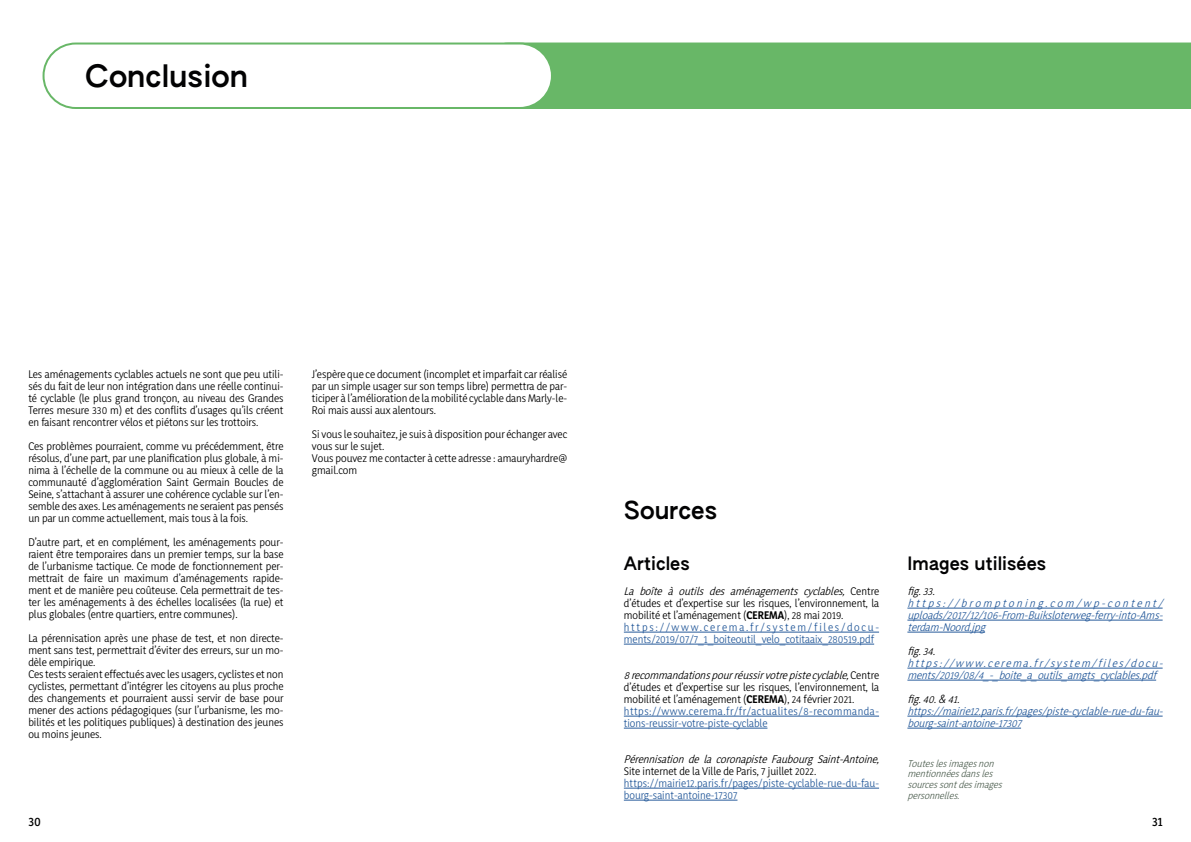
<style>
.page{position:relative;width:1191px;height:842px;background:#fff}
.page>*{position:absolute;margin:0;border:0;box-sizing:border-box;transform-origin:0 0}
.t1{font:30px "AUTHENTIC Sans 130";color:#020203}
.t2{font:24px "AUTHENTIC Sans 130";color:#020203}
.t3{font:18px "AUTHENTIC Sans 130";color:#020203}
.t4{font:600 12px "Yaldevi";color:#000}
.t5{font:10px/12px "Yaldevi";color:#000;text-align:justify}
.t6{font:italic 10px/12px "Yaldevi";color:#275b9b}
.t7{font:10px/12px "Yaldevi";letter-spacing:.01em;color:#275b9b}
.t8{font:italic 10px "Yaldevi";color:#000}
.t9{font:italic 9px/10.8px "Yaldevi";color:#1b311e}
.s1{font-style:italic}
.s2{font-weight:700}
.s3{color:#275b9b}
.s4{color:#000}
.s5{color:#020203}
</style>
<div class="page">
<div style="left:526px;top:43px;width:665px;height:66px;background:#68b767"></div>
<div style="left:44px;top:44px;width:508px;height:64px;background:#fff;border-radius:32px"></div>
<div style="left:43px;top:43px;width:510px;height:66px;border:2px solid #68b767;border-radius:32px"></div>
<hr style="left:624px;top:632px;width:255px;height:1px;background:#275b9b">
<hr style="left:624px;top:644px;width:250px;height:1px;background:#275b9b">
<hr style="left:624px;top:716px;width:255px;height:1px;background:#275b9b">
<hr style="left:624px;top:728px;width:143px;height:1px;background:#275b9b">
<hr style="left:624px;top:788px;width:255px;height:1px;background:#275b9b">
<hr style="left:624px;top:800px;width:113px;height:1px;background:#275b9b">
<hr style="left:907px;top:608px;width:255px;height:1px;background:#275b9b">
<hr style="left:907px;top:620px;width:255px;height:1px;background:#275b9b">
<hr style="left:907px;top:632px;width:78px;height:1px;background:#275b9b">
<hr style="left:907px;top:668px;width:255px;height:1px;background:#275b9b">
<hr style="left:907px;top:680px;width:249px;height:1px;background:#275b9b">
<hr style="left:907px;top:716px;width:255px;height:1px;background:#275b9b">
<hr style="left:907px;top:728px;width:114px;height:1px;background:#275b9b">
<h1 class="t1" style="left:85px;top:58px;width:164px">Conclusion</h1>
<p class="t5" style="left:28px;top:368px;width:257px">Les aménagements cyclables actuels ne sont que peu utili&shy;sés du fait de leur non intégration dans une réelle continui&shy;té cyclable (le plus grand tronçon, au niveau des Grandes Terres mesure 330 m) et des conflits d’usages qu’ils créent en faisant rencontrer vélos et piétons sur les trottoirs.</p>
<p class="t5" style="left:28px;top:440px;width:257px">Ces problèmes pourraient, comme vu précédemment, être résolus, d’une part, par une planification plus globale, à mi&shy;nima à l’échelle de la commune ou au mieux à celle de la communauté d’agglomération Saint Germain Boucles de Seine, s’attachant à assurer une cohérence cyclable sur l’en&shy;semble des axes. Les aménagements ne seraient pas pensés un par un comme actuellement, mais tous à la fois.</p>
<p class="t5" style="left:28px;top:536px;width:257px">D’autre part, et en complément, les aménagements pour&shy;raient être temporaires dans un premier temps, sur la base de l’urbanisme tactique. Ce mode de fonctionnement per&shy;mettrait de faire un maximum d’aménagements rapide&shy;ment et de manière peu coûteuse. Cela permettrait de tes&shy;ter les aménagements à des échelles localisées (la rue) et plus globales (entre quartiers, entre communes).</p>
<p class="t5" style="left:28px;top:632px;width:257px;text-align:left">La pérennisation après une phase de test, et non directe&shy;ment sans test, permettrait d’éviter des erreurs, sur un mo&shy;dèle empirique.<br>Ces tests seraient effectués avec les usagers, cyclistes et non cyclistes, permettant d’intégrer les citoyens au plus proche des changements et pourraient aussi servir de base pour mener des actions pédagogiques (sur l’urbanisme, les mo&shy;bilités et les politiques publiques) à destination des jeunes ou moins jeunes.</p>
<p class="t5" style="left:312px;top:368px;width:257px">J’espère que ce document (incomplet et imparfait car réalisé par un simple usager sur son temps libre) permettra de par&shy;ticiper à l’amélioration de la mobilité cyclable dans Marly-le-Roi mais aussi aux alentours.</p>
<p class="t5" style="left:312px;top:428px;width:257px;text-align:left">Si vous le souhaitez, je suis à disposition pour échanger avec vous sur le sujet.<br>Vous pouvez me contacter à cette adresse : amauryhardre@ gmail.com</p>
<h2 class="t2" style="left:624px;top:495px;width:95px">Sources</h2>
<h3 class="t3" style="left:624px;top:552px;width:67px">Articles</h3>
<h3 class="t3" style="left:907px;top:552px;width:140px">Images utilisées</h3>
<p class="t5" style="left:624px;top:585px;width:257px;text-align:left"><span class="s1">La boîte à outils des aménagements cyclables,</span> C e n t r e d’études et d’expertise sur les risques, l’environnement, la mobilité et l’aménagement (<span class="s2">CEREMA</span>), 28 mai 2019. <span class="s3">https://www.cerema.fr/system/files/docu&shy;ments/2019/07/7_1_boiteoutil_velo_cotitaaix_280519.pdf</span></p>
<p class="t5" style="left:624px;top:669px;width:257px;text-align:left"><span class="s1">8recommandationspourréussirvotrepistecyclable,</span>C e n t r e d’études et d’expertise sur les risques, l’environnement, la mobilité et l’aménagement (<span class="s2">CEREMA</span>), 24 février 2021. <span class="s3">https://www.cerema.fr/fr/actualites/8-recommanda&shy;tions-reussir-votre-piste-cyclable</span></p>
<p class="t8" style="left:624px;top:752px;width:260px">Pérennisation de la coronapiste Faubourg Saint-Antoine,</p>
<p class="t5" style="left:624px;top:765px;width:194px">Site internet de la Ville de Paris, 7 juillet 2022.</p>
<p class="t7" style="left:624px;top:777px;width:257px">https://mairie12.paris.fr/pages/piste-cyclable-rue-du-fau&shy;bourg-saint-antoine-17307</p>
<p class="t8" style="left:907px;top:584px;width:32px">fig.33.</p>
<p class="t6" style="left:907px;top:597px;width:260px;text-align:justify">https://bromptoning.com/wp-content/ uploads/2017/12/106-From-Buiksloterweg-ferry -into-Ams&shy;terdam-Noord.jpg</p>
<p class="t6" style="left:907px;top:645px;width:260px"><span class="s4">fig.34</span><span class="s5">. </span>https://www.cerema.fr/system/files/docu&shy;ments/2019/08/4_-_boite_a_outils_amgts_cyclables.pdf</p>
<p class="t6" style="left:907px;top:693px;width:260px"><span class="s4">fig.40.</span><span class="s5">&amp; 41. </span>https://mairie12.paris.fr/pages/piste-cyclable-rue-du-fau&shy;bourg-saint-antoine-17307</p>
<p class="t9" style="left:907px;top:758px;width:99px">Touteslesimagesnon mentionnéesdansles sourcessontdesimages personnelles.</p>
<p class="t4" style="left:28px;top:813px;width:14px">30</p>
<p class="t4" style="left:1152px;top:813px;width:12px">31</p>
</div>
